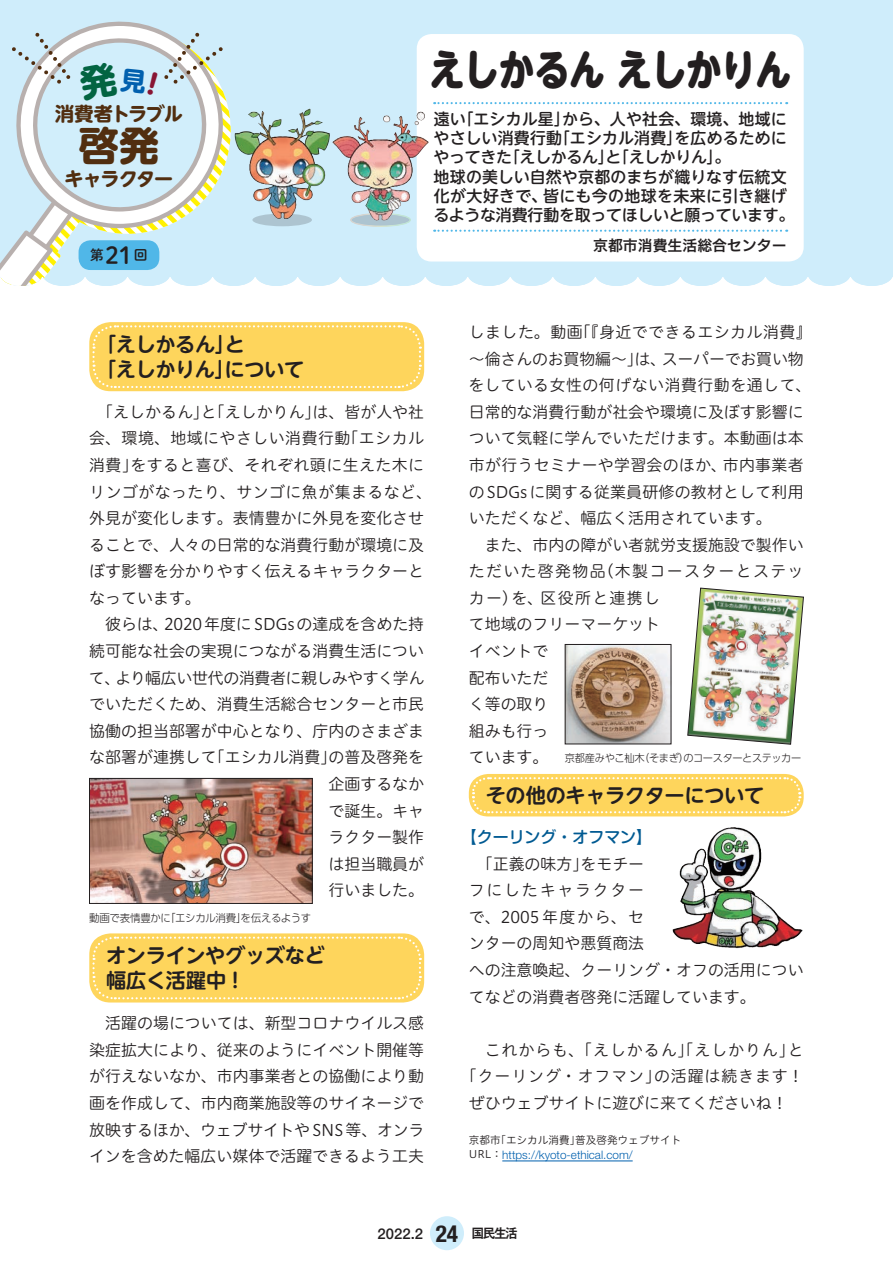
<style>
.page{position:relative;width:893px;height:1263px;background:#fff}
.page>*{position:absolute;margin:0;border:0;box-sizing:border-box;transform-origin:0 0}
.t1{font:800 42.45px "UD Shin M Go Pro";letter-spacing:-.035em;color:#231f20;scale:.85 1}
.t2{font:700 40.05px "UD Shin M Go Pro";color:#512e10}
.t3{font:23.4px "Shuei M Go Std B";color:#231f20}
.t4{font:700 20.25px/24.5px "UD Shin M Go Pro De";letter-spacing:-.015em;color:#231f20}
.t5{font:700 19.05px "UD Shin M Go Pro";letter-spacing:-.06em;color:#512e10}
.t6{font:15.9px/26.5px "Hiragino UD Sans R Std N W3";color:#231f20}
.t7{font:500 15.9px/19.2px "UD Shin M Go Pro";letter-spacing:.005em;color:#231f20}
.t8{font:15.9px "Hiragino UD Sans R Std N W3";letter-spacing:.06em;color:#231f20}
.t9{font:15.9px "Hiragino UD Sans R Std N W3";letter-spacing:.055em;color:#231f20}
.t10{font:500 15.9px "Shin M Go Pro";color:#015a92}
.t11{font:14.85px "Hiragino UD Sans F Std W6";color:#231f20}
.t12{font:500 14.85px "Helvetica Neue LT Std";color:#231f20}
.t13{font:13.8px "Shuei M Go Std B";color:#231f20}
.t14{font:300 11.7px "Helvetica Neue LT Std";color:#0160ae}
.t15{font:300 10.65px "UD Shin Go Pro";letter-spacing:-.035em;color:#231f20;scale:.96 1}
.t16{font:300 10.65px "UD Shin Go Pro";letter-spacing:-.035em;color:#231f20}
.t17{font:10.65px "Hiragino UD Sans R Std N W3";color:#231f20}
.s1{font-family:"Hiragino UD Sans R Std N W3";font-weight:400;font-size:10.65px;color:#231f20}
.s2{font-weight:700;font-stretch:condensed;font-size:23.4px}
.s3{font-family:"Gothic MB101 Pro De";font-weight:700;font-size:12.75px}
</style>
<div class="page">
<div style="left:430px;top:1216px;width:34px;height:34px;background:#cfedfb;border-radius:50%"></div>
<div style="left:0;top:0;width:893px;height:286px;background:#cfedfb"></div>
<div style="left:5px;top:10px;width:229px;height:229px;background:#cfedfb"></div>
<div style="left:89px;top:322px;width:335px;height:69px;background:#fed55c;border-radius:21px"></div>
<svg style="left:91px;top:324px;width:331px;height:65px"></svg>
<div style="left:89px;top:933px;width:335px;height:69px;background:#fed55c;border-radius:21px"></div>
<svg style="left:91px;top:935px;width:331px;height:65px"></svg>
<hr style="left:502px;top:1161px;width:131px;height:1px;background:#0160ae">
<div style="left:469px;top:774px;width:335px;height:42px;background:#fed55c;border-radius:20px"></div>
<svg style="left:471px;top:776px;width:331px;height:38px"></svg>
<div style="left:417px;top:34px;width:387px;height:227px;background:#fff;border-radius:15px"></div>
<svg style="left:388px;top:230px;width:401px;height:2px"></svg>
<svg style="left:434px;top:102px;width:353px;height:2px"></svg>
<img style="left:672px;top:827px;width:131px;height:122px">
<img style="left:91px;top:780px;width:220px;height:122px">
<div style="left:89px;top:778px;width:224px;height:126px;border:1px solid #231f20"></div>
<img style="left:567px;top:646px;width:102px;height:96px">
<div style="left:565px;top:644px;width:106px;height:100px;border:1px solid #231f20"></div>
<img style="left:687px;top:588px;width:117px;height:157px">
<div style="left:252px;top:214px;width:60px;height:12px;background:#adc4d0;border-radius:50%"></div>
<img style="left:234px;top:106px;width:195px;height:115px">
<svg style="left:351px;top:214px;width:59px;height:12px"></svg>
<div style="left:351px;top:213px;width:60px;height:13px;border:1px solid #fff;border-radius:50%"></div>
<div style="left:351px;top:214px;width:59px;height:12px;border:1px solid #fff;border-radius:50%"></div>
<svg style="left:0;top:19px;width:226px;height:267px"></svg>
<p class="t5" style="left:55px;top:98px;width:129px">消費者トラブル</p>
<h2 class="t2" style="left:79px;top:113px;width:82px">啓発</h2>
<p class="t5" style="left:65px;top:163px;width:110px">キャラクター</p>
<h3 class="t3" style="left:105px;top:238px;width:29px">21</h3>
<p class="t13" style="left:90px;top:245px;width:15px">第</p>
<p class="t13" style="left:134px;top:245px;width:15px">回</p>
<h1 class="t1" style="left:429px;top:35px;width:428px">えしかるん えしかりん</h1>
<p class="t7" style="left:433px;top:109px;width:363px">遠い「エシカル星」から、人や社会、環境、地域にやさしい消費行動「エシカル消費」を広めるためにやってきた「えしかるん」と「えしかりん」。<br>地球の美しい自然や京都のまちが織りなす伝統文化が大好きで、皆にも今の地球を未来に引き継げるような消費行動を取ってほしいと願っています。</p>
<p class="t11" style="left:593px;top:234px;width:195px">京都市消費生活総合センター</p>
<p class="t4" style="left:96px;top:331px;width:210px">「えしかるん」と<br>「えしかりん」について</p>
<p class="t6" style="left:89px;top:398px;width:344px;text-indent:8px">「えしかるん」と「えしかりん」は、皆が人や社会、環境、地域にやさしい消費行動「エシカル消費」をすると喜び、それぞれ頭に生えた木にリンゴがなったり、サンゴに魚が集まるなど、外見が変化します。表情豊かに外見を変化させることで、人々の日常的な消費行動が環境に及ぼす影響を分かりやすく伝えるキャラクターとなっています。</p>
<p class="t6" style="left:89px;top:610px;width:337px;text-align:right">彼らは、2020年度にSDGsの達成を含めた持続可能な社会の実現につながる消費生活について、より幅広い世代の消費者に親しみやすく学んでいただくため、消費生活総合センターと市民協働の担当部署が中心となり、庁内のさまざまな部署が連携して「エシカル消費」の普及啓発を企画するなか<br>で誕生。キャ<br>ラクター製作<br>は担当職員が<br>行いました。</p>
<p class="t16" style="left:89px;top:909px;width:223px">動画で表情豊かに「エシカル消費」を伝えるようす</p>
<p class="t4" style="left:106px;top:942px;width:220px">オンラインやグッズなど幅広く活躍中！</p>
<p class="t6" style="left:89px;top:1009px;width:337px;text-align:justify;text-indent:16px">活躍の場については、新型コロナウイルス感染症拡大により、従来のようにイベント開催等が行えないなか、市内事業者との協働により動画を作成して、市内商業施設等のサイネージで放映するほか、ウェブサイトやSNS等、オンラインを含めた幅広い媒体で活躍できるよう工夫</p>
<p class="t6" style="left:469px;top:318px;width:345px">しました。動画「『身近でできるエシカル消費』～倫さんのお買物編～」は、スーパーでお買い物をしている女性の何げない消費行動を通して、日常的な消費行動が社会や環境に及ぼす影響について気軽に学んでいただけます。本動画は本市が行うセミナーや学習会のほか、市内事業者のSDGsに関する従業員研修の教材として利用いただくなど、幅広く活用されています。</p>
<p class="t6" style="left:469px;top:531px;width:336px;text-indent:16px">また、市内の障がい者就労支援施設で製作いただいた啓発物品（木製コースターとステッカー）を、区役所と連携し<br>て地域のフリーマーケット<br>イベントで<br>配布いただ<br>く等の取り<br>組みも行っ<br>ています。</p>
<p class="t15" style="left:565px;top:749px;width:248px">京都産みやこ杣木（そまぎ）のコースターとステッカー</p>
<p class="t4" style="left:486px;top:782px;width:280px">その他のキャラクターについて</p>
<p class="t10" style="left:461px;top:824px;width:193px">【クーリング・オフマン】</p>
<p class="t6" style="left:469px;top:849px;width:336px;text-indent:8px">「正義の味方」をモチー<br>フにしたキャラクター<br>で、2005 年度から、セ<br>ンターの周知や悪質商法<br>への注意喚起、クーリング・オフの活用についてなどの消費者啓発に活躍しています。</p>
<p class="t8" style="left:485px;top:1038px;width:320px">これからも、「えしかるん」「えしかりん」と</p>
<p class="t9" style="left:461px;top:1064px;width:344px">「クーリング・オフマン」の活躍は続きます！</p>
<p class="t6" style="left:469px;top:1089px;width:320px">ぜひウェブサイトに遊びに来てくださいね！</p>
<p class="t17" style="left:469px;top:1131px;width:214px">京都市「エシカル消費」普及啓発ウェブサイト</p>
<p class="t14" style="left:469px;top:1147px;width:165px"><span class="s1">URL：</span> https://kyoto-ethical.com/</p>
<p class="t12" style="left:378px;top:1224px;width:142px">2022.2 <span class="s2">24</span> <span class="s3">国民生活</span></p>
</div>
